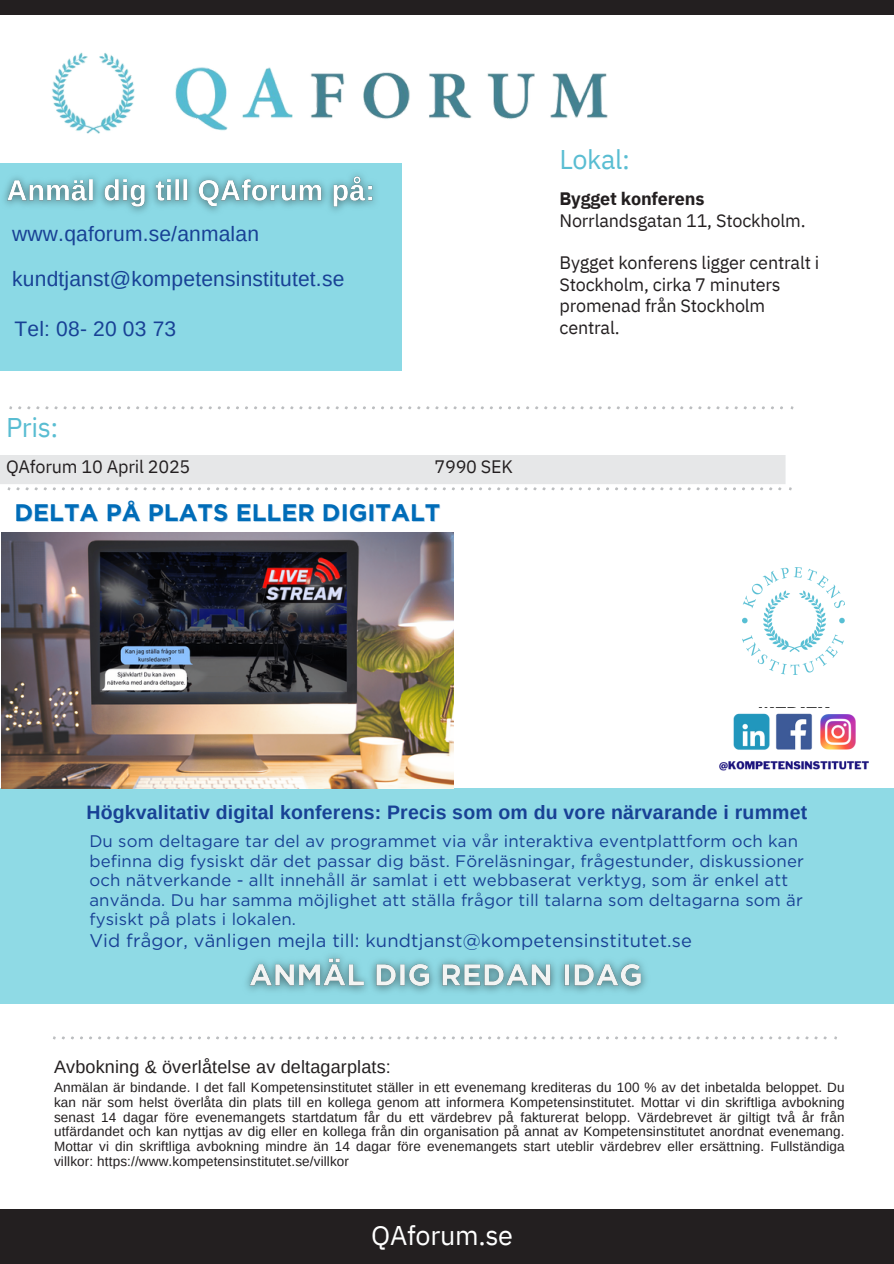
<style>
.page{position:relative;width:894px;height:1264px;background:#fff}
.page>*{position:absolute;margin:0;border:0;box-sizing:border-box;transform-origin:0 0}
.t1{font:27px "IBM Plex Sans";letter-spacing:-.015em;color:#59bdd2}
.t2{font:27px "IBM Plex Sans";letter-spacing:-.01em;color:#fff}
.t3{font:700 24px "Gotham";color:#006cb8}
.t4{font:21px "Arimo";letter-spacing:.01em;color:#184195}
.t5{font:700 19.5px "Arimo";letter-spacing:.01em;color:#184195}
.t6{font:18.3px "Gotham";letter-spacing:.01em;color:#184195}
.t7{font:18px/21.3px "IBM Plex Sans";letter-spacing:-.01em;color:#231f20}
.t8{font:18px "Arimo";letter-spacing:.01em;color:#231f20}
.t9{font:700 18px "IBM Plex Sans";letter-spacing:-.01em;color:#231f20}
.t10{font:16.8px/19.5px "Gotham";letter-spacing:.01em;color:#184195}
.t11{font:13.5px/14.7px "Arimo";letter-spacing:.01em;color:#231f20;text-align:justify}
</style>
<div class="page">
<div style="left:0;top:0;width:893px;height:15px;background:#231f20"></div>
<div style="left:0;top:1209px;width:893px;height:54px;background:#231f20"></div>
<svg style="left:53px;top:1036px;width:783px;height:3px"></svg>
<img style="left:719px;top:707px;width:150px;height:64px">
<img style="left:742px;top:567px;width:102px;height:107px">
<img style="left:52px;top:52px;width:556px;height:82px">
<div style="left:0;top:787px;width:893px;height:216px;background:#8fdae5"></div>
<img style="left:2px;top:532px;width:451px;height:256px">
<img style="left:246px;top:955px;width:400px;height:37px">
<svg style="left:0;top:455px;width:791px;height:35px"></svg>
<svg style="left:9px;top:406px;width:784px;height:3px"></svg>
<div style="left:0;top:163px;width:401px;height:208px;background:#8bd9e5"></div>
<img style="left:4px;top:174px;width:371px;height:38px">
<p class="t4" style="left:12px;top:222px;width:248px">www.qaforum.se/anmalan</p>
<p class="t4" style="left:12px;top:267px;width:333px">kundtjanst@kompetensinstitutet.se</p>
<h5 class="t4" style="left:14px;top:317px;width:163px">Tel: 08- 20 03 73</h5>
<p class="t1" style="left:6px;top:409px;width:54px">Pris:</p>
<p class="t7" style="left:6px;top:455px;width:186px">QAforum 10 April 2025</p>
<h3 class="t7" style="left:434px;top:455px;width:80px">7990 SEK</h3>
<h4 class="t3" style="left:14px;top:498px;width:427px">DELTA PÅ PLATS ELLER DIGITALT</h4>
<p class="t1" style="left:559px;top:141px;width:72px">Lokal:</p>
<h6 class="t9" style="left:559px;top:187px;width:146px">Bygget konferens</h6>
<h6 class="t7" style="left:559px;top:209px;width:247px">Norrlandsgatan 11, Stockholm.</h6>
<h6 class="t7" style="left:559px;top:252px;width:261px">Bygget konferens ligger centralt i<br>Stockholm, cirka 7 minuters promenad från Stockholm central.</h6>
<p class="t5" style="left:86px;top:801px;width:722px">Högkvalitativ digital konferens: Precis som om du vore närvarande i rummet</p>
<h3 class="t10" style="left:89px;top:831px;width:715px">Du som deltagare tar del av programmet via vår interaktiva eventplattform och kan befinna dig fysiskt där det passar dig bäst. Föreläsningar, frågestunder, diskussioner och nätverkande - allt innehåll är samlat i ett webbaserat verktyg, som är enkel att använda. Du har samma möjlighet att ställa frågor till talarna som deltagarna som är fysiskt på plats i lokalen.</h3>
<p class="t6" style="left:89px;top:929px;width:604px">Vid frågor, vänligen mejla till: kundtjanst@kompetensinstitutet.se</p>
<p class="t8" style="left:54px;top:1056px;width:338px">Avbokning &amp; överlåtelse av deltagarplats:</p>
<p class="t11" style="left:54px;top:1080px;width:791px">Anmälan är bindande. I det fall Kompetensinstitutet ställer in ett evenemang krediteras du 100 % av det inbetalda beloppet. Du kan när som helst överlåta din plats till en kollega genom att informera Kompetensinstitutet. Mottar vi din skriftliga avbokning senast 14 dagar före evenemangets startdatum får du ett värdebrev på fakturerat belopp. Värdebrevet är giltigt två år från utfärdandet och kan nyttjas av dig eller en kollega från din organisation på annat av Kompetensinstitutet anordnat evenemang.<br>Mottar vi din skriftliga avbokning mindre än 14 dagar före evenemangets start uteblir värdebrev eller ersättning. Fullständiga villkor: https://www.kompetensinstitutet.se/villkor</p>
<p class="t2" style="left:371px;top:1216px;width:143px">QAforum.se</p>
</div>
